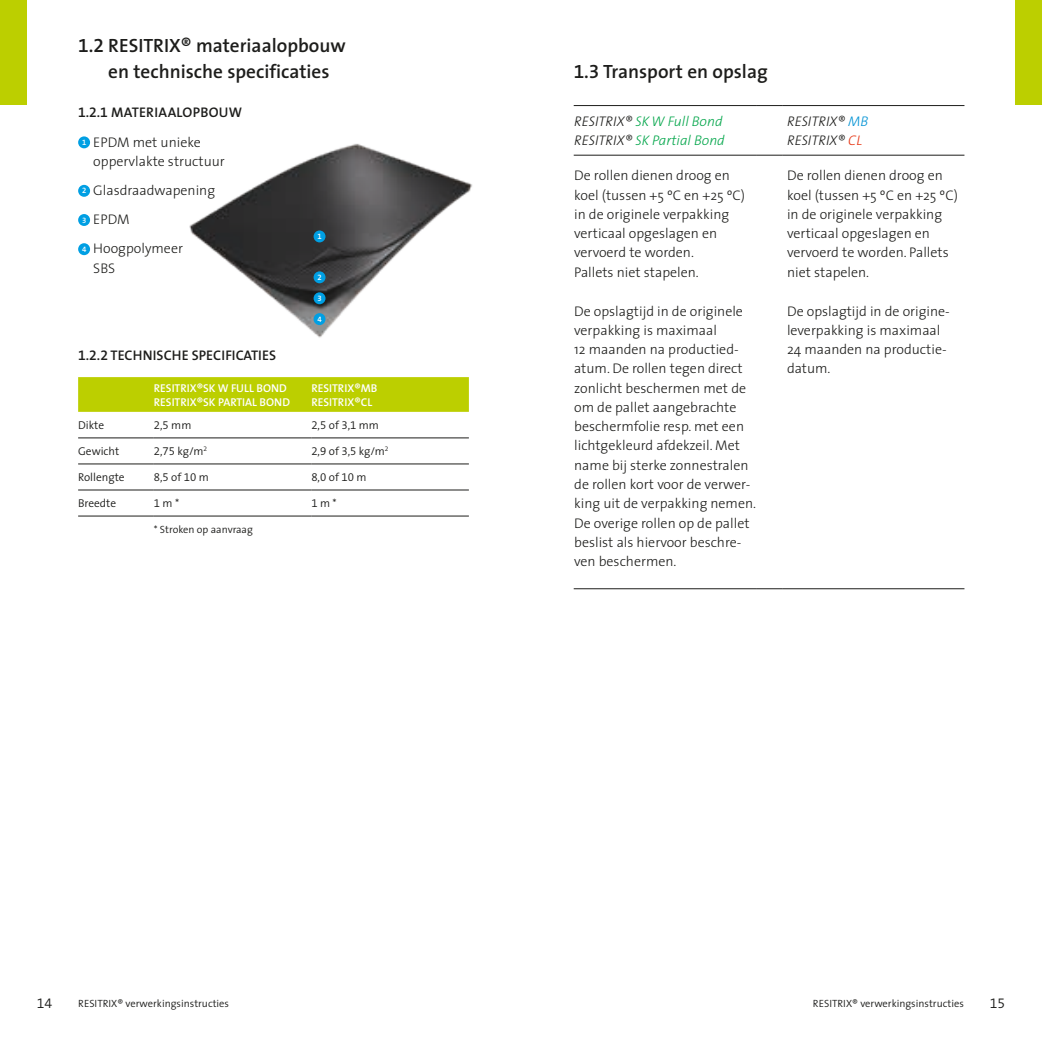
<style>
.page{position:relative;width:1042px;height:1042px;background:#fff}
.page>*{position:absolute;margin:0;border:0;box-sizing:border-box;transform-origin:0 0}
.t1{font:600 19.25px/26.2px "The Sans";color:#1d1d1b}
.t2{font:300 14px/19.2px "The Sans";color:#1d1d1b}
.t3{font:14px "The Sans Semi Bold Caps";letter-spacing:.01em;color:#1d1d1b}
.t4{font:italic 300 14px/19.2px "The Sans";color:#04a64b}
.t5{font:italic 300 14px/19.2px "The Sans";color:#1d1d1b}
.t6{font:14px "The Sans Semi Light Expert";color:#1d1d1b}
.t7{font:600 11.38px/14px "The Sans";color:#fff}
.t8{font:11.38px "The Sans Semi Light Expert";color:#1d1d1b}
.t9{font:300 11.38px "The Sans";color:#1d1d1b}
.t10{font:300 10.5px "The Sans";color:#1d1d1b}
.t11{font:7.7px "The Sans Semi Bold Expert";color:#fff}
.s1{font-family:"The Sans Semi Bold Expert";font-weight:400}
.s2{font-family:"The Sans Semi Bold Expert"}
.s3{font-family:"The Sans Semi Bold Expert";font-weight:400;font-size:7.7px;color:#fff}
.s4{font-family:"The Sans";font-weight:300}
.s5{font-family:"The Sans Semi Light Expert";font-weight:400}
.s6{color:#1d1d1b}
.s7{color:#0092d4}
.s8{color:#e63412}
</style>
<div class="page">
<div style="left:1016px;top:0;width:26px;height:104px;background:#bccf00"></div>
<div style="left:0;top:0;width:26px;height:104px;background:#bccf00"></div>
<img style="left:189px;top:143px;width:284px;height:195px">
<hr style="left:574px;top:105px;width:182px;height:1px;background:#1d1d1b">
<svg style="left:756px;top:105px;width:26px;height:1px"></svg>
<hr style="left:782px;top:105px;width:182px;height:1px;background:#1d1d1b">
<hr style="left:574px;top:155px;width:182px;height:1px;background:#1d1d1b">
<svg style="left:756px;top:155px;width:26px;height:1px"></svg>
<hr style="left:782px;top:155px;width:182px;height:1px;background:#1d1d1b">
<hr style="left:574px;top:588px;width:182px;height:1px;background:#1d1d1b">
<svg style="left:756px;top:588px;width:26px;height:1px"></svg>
<hr style="left:782px;top:588px;width:182px;height:1px;background:#1d1d1b">
<div style="left:314px;top:230px;width:11px;height:12px;background:#009fe3;border-radius:50%"></div>
<div style="left:314px;top:271px;width:11px;height:12px;background:#009fe3;border-radius:50%"></div>
<div style="left:314px;top:292px;width:11px;height:12px;background:#009fe3;border-radius:50%"></div>
<div style="left:314px;top:313px;width:11px;height:12px;background:#009fe3;border-radius:50%"></div>
<div style="left:78px;top:136px;width:12px;height:12px;background:#009fe3;border-radius:50%"></div>
<div style="left:78px;top:185px;width:12px;height:12px;background:#009fe3;border-radius:50%"></div>
<div style="left:78px;top:214px;width:12px;height:12px;background:#009fe3;border-radius:50%"></div>
<div style="left:78px;top:243px;width:12px;height:12px;background:#009fe3;border-radius:50%"></div>
<div style="left:78px;top:377px;width:391px;height:35px;background:#bccf00"></div>
<hr style="left:78px;top:437px;width:76px;height:1px;background:#1d1d1b">
<hr style="left:154px;top:437px;width:157px;height:1px;background:#1d1d1b">
<hr style="left:311px;top:437px;width:158px;height:1px;background:#1d1d1b">
<hr style="left:78px;top:464px;width:76px;height:1px;background:#1d1d1b">
<hr style="left:154px;top:464px;width:157px;height:1px;background:#1d1d1b">
<hr style="left:311px;top:464px;width:158px;height:1px;background:#1d1d1b">
<hr style="left:78px;top:490px;width:76px;height:1px;background:#1d1d1b">
<hr style="left:154px;top:490px;width:157px;height:1px;background:#1d1d1b">
<hr style="left:311px;top:490px;width:158px;height:1px;background:#1d1d1b">
<hr style="left:78px;top:516px;width:76px;height:1px;background:#1d1d1b">
<hr style="left:154px;top:516px;width:157px;height:1px;background:#1d1d1b">
<hr style="left:311px;top:516px;width:158px;height:1px;background:#1d1d1b">
<h1 class="t1" style="left:108px;top:32px;width:239px;text-indent:-30px"><span class="s1">1.2</span> RESITRIX® materiaalopbouw en technische specificaties</h1>
<p class="t3" style="left:78px;top:101px;width:165px"><span class="s2">1.2.1</span> MATERIAALOPBOUW</p>
<p class="t2" style="left:93px;top:132px;width:133px;text-indent:-11px"><span class="s3">1</span> EPDM met unieke oppervlakte structuur</p>
<p class="t2" style="left:82px;top:175px;width:134px;line-height:29.2px"><span class="s3">2</span> Glasdraadwapening<br><span class="s3">3</span> EPDM<br><span class="s3">4</span> Hoogpolymeer</p>
<p class="t2" style="left:93px;top:258px;width:23px">SBS</p>
<p class="t11" style="left:318px;top:230px;width:6px">1</p>
<p class="t11" style="left:318px;top:271px;width:6px">2</p>
<p class="t11" style="left:318px;top:292px;width:6px">3</p>
<p class="t11" style="left:318px;top:313px;width:6px">4</p>
<p class="t3" style="left:78px;top:344px;width:200px"><span class="s2">1.2.2</span> TECHNISCHE SPECIFICATIES</p>
<p class="t7" style="left:154px;top:380px;width:138px">RESITRIX®SK W FULL BOND<br>RESITRIX®SK PARTIAL BOND</p>
<p class="t7" style="left:311px;top:380px;width:68px">RESITRIX®MB<br>RESITRIX®CL</p>
<p class="t9" style="left:78px;top:416px;width:28px">Dikte</p>
<p class="t8" style="left:154px;top:416px;width:39px">2,5 <span class="s4">mm</span></p>
<p class="t8" style="left:311px;top:416px;width:69px">2,5 <span class="s4">of</span> 3,1 <span class="s4">mm</span></p>
<p class="t9" style="left:78px;top:442px;width:43px">Gewicht</p>
<p class="t8" style="left:154px;top:442px;width:55px">2,75 <span class="s4">kg/m</span><sup>2</sup></p>
<p class="t8" style="left:311px;top:442px;width:79px">2,9 <span class="s4">of</span> 3,5 <span class="s4">kg/m</span><sup>2</sup></p>
<p class="t9" style="left:78px;top:468px;width:48px">Rollengte</p>
<p class="t8" style="left:154px;top:468px;width:57px">8,5 <span class="s4">of</span> 10 <span class="s4">m</span></p>
<p class="t8" style="left:311px;top:468px;width:57px">8,0 <span class="s4">of</span> 10 <span class="s4">m</span></p>
<p class="t9" style="left:78px;top:494px;width:40px">Breedte</p>
<p class="t9" style="left:154px;top:494px;width:27px"><span class="s5">1</span> m *</p>
<p class="t9" style="left:311px;top:494px;width:27px"><span class="s5">1</span> m *</p>
<p class="t10" style="left:154px;top:521px;width:101px">* Stroken op aanvraag</p>
<h1 class="t1" style="left:574px;top:58px;width:196px"><span class="s1">1.3</span> Transport en opslag</h1>
<p class="t4" style="left:574px;top:111px;width:152px"><span class="s6">RESITRIX®</span> SK W Full Bond<br><span class="s6">RESITRIX®</span> SK Partial Bond</p>
<p class="t5" style="left:787px;top:111px;width:83px">RESITRIX® <span class="s7">MB<br></span>RESITRIX® <span class="s8">CL</span></p>
<p class="t2" style="left:574px;top:165px;width:172px">De rollen dienen droog en koel (tussen +5 ºC en +25 ºC) in de originele verpakking verticaal opgeslagen en vervoerd te worden.<br>Pallets niet stapelen.</p>
<p class="t2" style="left:574px;top:301px;width:183px">De opslagtijd in de originele verpakking is maximaal<br>12 maanden na productied&shy;atum. De rollen tegen direct zonlicht beschermen met de om de pallet aangebrachte beschermfolie resp. met een lichtgekleurd afdekzeil. Met name bij sterke zonnestralen de rollen kort voor de verwer&shy;king uit de verpakking nemen.<br>De overige rollen op de pallet beslist als hiervoor beschre&shy;ven beschermen.</p>
<p class="t2" style="left:787px;top:165px;width:172px">De rollen dienen droog en koel (tussen +5 ºC en +25 ºC) in de originele verpakking verticaal opgeslagen en vervoerd te worden. Pallets niet stapelen.</p>
<p class="t2" style="left:787px;top:301px;width:164px">De opslagtijd in de origine&shy;leverpakking is maximaal<br>24 maanden na productie&shy;datum.</p>
<p class="t6" style="left:37px;top:991px;width:17px">14</p>
<p class="t10" style="left:78px;top:994px;width:152px">RESITRIX® verwerkingsinstructies</p>
<p class="t10" style="left:813px;top:994px;width:152px">RESITRIX® verwerkingsinstructies</p>
<p class="t6" style="left:990px;top:991px;width:17px">15</p>
</div>
